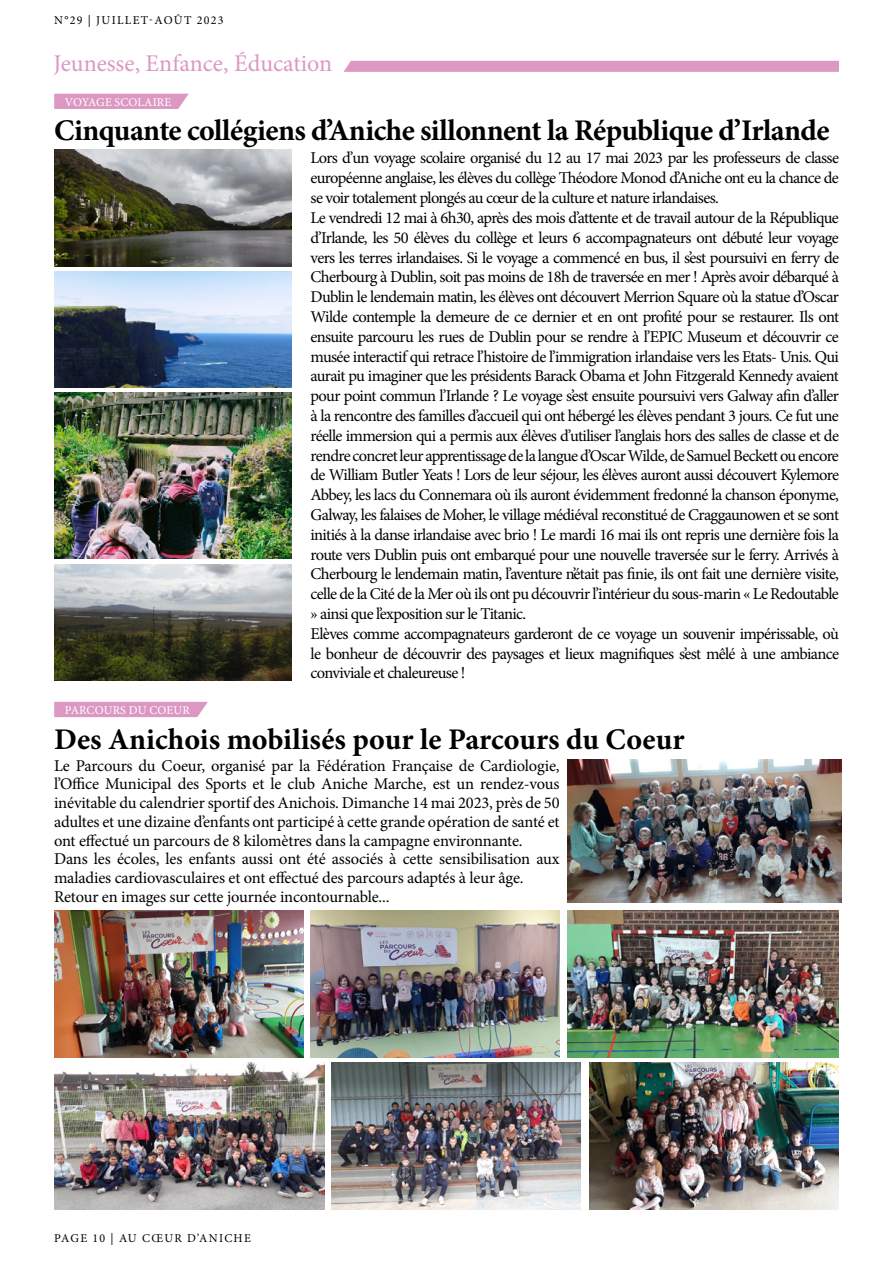
<style>
.page{position:relative;width:893px;height:1263px;background:#fff}
.page>*{position:absolute;margin:0;border:0;box-sizing:border-box;transform-origin:0 0}
.t1{font:700 30px "Minion Pro";letter-spacing:-.015em;color:#000}
.t2{font:24px "Minion Pro";color:#dc98c3}
.t3{font:16.5px/19.8px "Minion Pro";letter-spacing:-.04em;color:#000}
.t4{font:16.5px/18.8px "Minion Pro";letter-spacing:-.01em;color:#000}
.t5{font:12px "Minion Pro";letter-spacing:.11em;color:#000}
.t6{font:12px "Minion Pro";letter-spacing:.01em;color:#fff}
</style>
<div class="page">
<svg style="left:343px;top:61px;width:496px;height:11px;background:#dc9ac4"></svg>
<div style="left:54px;top:94px;width:135px;height:15px;background:#dc98c3"></div>
<img style="left:54px;top:150px;width:237px;height:116px">
<div style="left:54px;top:702px;width:154px;height:15px;background:#dc98c3"></div>
<img style="left:567px;top:911px;width:272px;height:146px">
<img style="left:310px;top:911px;width:250px;height:146px">
<img style="left:54px;top:911px;width:249px;height:146px">
<img style="left:54px;top:271px;width:237px;height:116px">
<img style="left:54px;top:393px;width:237px;height:165px">
<img style="left:54px;top:564px;width:237px;height:116px">
<img style="left:590px;top:1063px;width:249px;height:146px">
<img style="left:331px;top:1063px;width:249px;height:146px">
<img style="left:54px;top:1063px;width:270px;height:146px">
<img style="left:568px;top:759px;width:273px;height:143px">
<p class="t5" style="left:54px;top:12px;width:171px">N°29 | JUILLET-AOÛT 2023</p>
<h2 class="t2" style="left:53px;top:48px;width:280px">Jeunesse, Enfance, Éducation</h2>
<p class="t6" style="left:65px;top:94px;width:108px">VOYAGE SCOLAIRE</p>
<h1 class="t1" style="left:54px;top:110px;width:777px">Cinquante collégiens d’Aniche sillonnent la République d’Irlande</h1>
<p class="t3" style="left:310px;top:148px;width:530px">Lors d’un voyage scolaire organisé du 12 au 17 mai 2023 par les professeurs de classe européenne anglaise, les élèves du collège Théodore Monod d’Aniche ont eu la chance de se voir totalement plongés au cœur de la culture et nature irlandaises.<br>Le vendredi 12 mai à 6h30, après des mois d’attente et de travail autour de la République d’Irlande, les 50 élèves du collège et leurs 6 accompagnateurs ont débuté leur voyage vers les terres irlandaises. Si le voyage a commencé en bus, il s’est poursuivi en ferry de Cherbourg à Dublin, soit pas moins de 18h de traversée en mer ! Après avoir débarqué à Dublin le lendemain matin, les élèves ont découvert Merrion Square où la statue d’Oscar Wilde contemple la demeure de ce dernier et en ont profité pour se restaurer. Ils ont ensuite parcouru les rues de Dublin pour se rendre à l’EPIC Museum et découvrir ce musée interactif qui retrace l’histoire de l’immigration irlandaise vers les Etats- Unis. Qui aurait pu imaginer que les présidents Barack Obama et John Fitzgerald Kennedy avaient pour point commun l’Irlande ? Le voyage s’est ensuite poursuivi vers Galway afin d’aller à la rencontre des familles d’accueil qui ont hébergé les élèves pendant 3 jours. Ce fut une réelle immersion qui a permis aux élèves d’utiliser l’anglais hors des salles de classe et de rendre concret leur apprentissage de la langue d’Oscar Wilde, de Samuel Beckett ou encore de William Butler Yeats ! Lors de leur séjour, les élèves auront aussi découvert Kylemore Abbey, les lacs du Connemara où ils auront évidemment fredonné la chanson éponyme, Galway, les falaises de Moher, le village médiéval reconstitué de Craggaunowen et se sont initiés à la danse irlandaise avec brio ! Le mardi 16 mai ils ont repris une dernière fois la route vers Dublin puis ont embarqué pour une nouvelle traversée sur le ferry. Arrivés à Cherbourg le lendemain matin, l’aventure n’était pas finie, ils ont fait une dernière visite, celle de la Cité de la Mer où ils ont pu découvrir l’intérieur du sous-marin « Le Redoutable » ainsi que l’exposition sur le Titanic.<br>Elèves comme accompagnateurs garderont de ce voyage un souvenir impérissable, où le bonheur de découvrir des paysages et lieux magnifiques s’est mêlé à une ambiance conviviale et chaleureuse !</p>
<p class="t6" style="left:65px;top:702px;width:126px">PARCOURS DU COEUR</p>
<h1 class="t1" style="left:54px;top:718px;width:632px">Des Anichois mobilisés pour le Parcours du Coeur</h1>
<p class="t4" style="left:54px;top:756px;width:507px">Le Parcours du Coeur, organisé par la Fédération Française de Cardiologie, l’Office Municipal des Sports et le club Aniche Marche, est un rendez-vous inévitable du calendrier sportif des Anichois. Dimanche 14 mai 2023, près de 50 adultes et une dizaine d’enfants ont participé à cette grande opération de santé et ont effectué un parcours de 8 kilomètres dans la campagne environnante.<br>Dans les écoles, les enfants aussi ont été associés à cette sensibilisation aux maladies cardiovasculaires et ont effectué des parcours adaptés à leur âge.<br>Retour en images sur cette journée incontournable...</p>
<p class="t5" style="left:54px;top:1230px;width:198px">PAGE 10 | AU CŒUR D’ANICHE</p>
</div>
